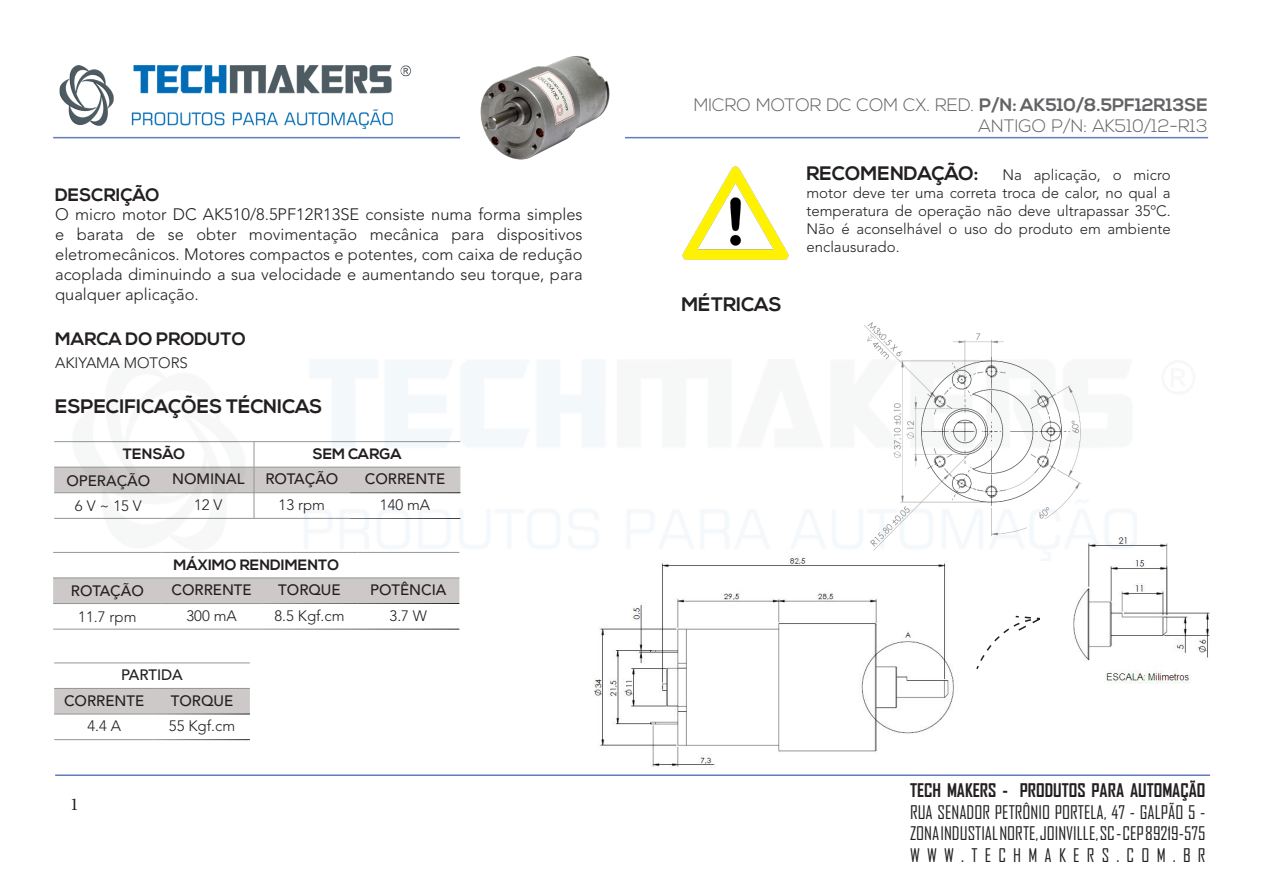
<style>
.page{position:relative;width:1263px;height:893px;background:#fff}
.page>*{position:absolute;margin:0;border:0;box-sizing:border-box;transform-origin:0 0}
.t1{font:700 19.5px "Nexa";color:#231f20}
.t2{font:18px/21.6px "Agency FB";color:#231f20}
.t3{font:300 18px "Nexa";color:#636366}
.t4{font:700 18px "Agency FB";color:#231f20}
.t5{font:700 18px "Nexa";color:#231f20}
.t6{font:18px "Agency FB";letter-spacing:.4em;color:#231f20}
.t7{font:18px "Minion Pro";color:#231f20}
.t8{font:300 16.5px/19.8px "Avenir LT Std";color:#231f20;text-align:justify}
.t9{font:300 15px/18px "Avenir LT Std";color:#231f20;text-align:justify}
.t10{font:500 15px "Avenir LT Std";color:#231f20}
.t11{font:700 15px "Nexa";color:#231f20}
.s1{font-weight:700}
.s2{font-family:"Nexa";font-weight:700;font-size:19.5px}
</style>
<div class="page">
<hr style="left:53px;top:137px;width:1155px;height:1px;background:#647bbd">
<img style="left:59px;top:66px;width:353px;height:63px">
<hr style="left:55px;top:774px;width:1155px;height:2px;background:#647bbd">
<hr style="left:54px;top:441px;width:109px;height:1px;background:#939598">
<hr style="left:54px;top:518px;width:109px;height:1px;background:#939598">
<div style="left:53px;top:579px;width:406px;height:24px;background:#cdc9c8"></div>
<hr style="left:53px;top:552px;width:109px;height:1px;background:#939598">
<hr style="left:53px;top:578px;width:109px;height:1px;background:#939598">
<hr style="left:162px;top:578px;width:100px;height:1px;background:#939598">
<hr style="left:262px;top:578px;width:95px;height:1px;background:#939598">
<hr style="left:357px;top:578px;width:102px;height:1px;background:#939598">
<hr style="left:53px;top:603px;width:109px;height:1px;background:#939598">
<hr style="left:162px;top:603px;width:100px;height:1px;background:#939598">
<hr style="left:53px;top:629px;width:109px;height:1px;background:#939598">
<hr style="left:162px;top:629px;width:100px;height:1px;background:#939598">
<div style="left:54px;top:689px;width:196px;height:25px;background:#cdc9c8"></div>
<hr style="left:54px;top:663px;width:100px;height:1px;background:#939598">
<hr style="left:154px;top:663px;width:96px;height:1px;background:#939598">
<hr style="left:54px;top:688px;width:100px;height:1px;background:#939598">
<hr style="left:154px;top:688px;width:96px;height:1px;background:#939598">
<hr style="left:54px;top:714px;width:100px;height:1px;background:#939598">
<hr style="left:54px;top:739px;width:100px;height:1px;background:#939598">
<img style="left:594px;top:561px;width:360px;height:206px">
<img style="left:864px;top:322px;width:140px;height:38px">
<img style="left:1073px;top:561px;width:137px;height:123px">
<img style="left:682px;top:166px;width:106px;height:94px">
<svg style="left:976px;top:615px;width:64px;height:54px"></svg>
<img style="left:55px;top:360px;width:1113px;height:201px">
<img style="left:460px;top:55px;width:165px;height:105px">
<p class="t5" style="left:55px;top:184px;width:106px">DESCRIÇÃO</p>
<p class="t8" style="left:55px;top:205px;width:529px">O micro motor DC AK510/8.5PF12R13SE consiste numa forma simples e barata de se obter movimentação mecânica para dispositivos eletromecânicos. Motores compactos e potentes, com caixa de redução acoplada diminuindo a sua velocidade e aumentando seu torque, para qualquer aplicação.</p>
<p class="t5" style="left:55px;top:328px;width:192px">MARCA DO PRODUTO</p>
<p class="t9" style="left:55px;top:354px;width:134px">AKIYAMA MOTORS</p>
<p class="t1" style="left:55px;top:395px;width:269px">ESPECIFICAÇÕES TÉCNICAS</p>
<p class="t11" style="left:123px;top:445px;width:64px">TENSÃO</p>
<p class="t11" style="left:313px;top:445px;width:90px">SEM CARGA</p>
<p class="t10" style="left:66px;top:472px;width:85px">OPERAÇÃO</p>
<p class="t10" style="left:172px;top:471px;width:74px">NOMINAL</p>
<p class="t10" style="left:265px;top:471px;width:75px">ROTAÇÃO</p>
<p class="t10" style="left:365px;top:471px;width:82px">CORRENTE</p>
<p class="t9" style="left:75px;top:497px;width:68px">6 V ~ 15 V</p>
<p class="t9" style="left:194px;top:496px;width:30px">12 V</p>
<p class="t9" style="left:279px;top:496px;width:48px">13 rpm</p>
<p class="t9" style="left:380px;top:496px;width:52px">140 mA</p>
<p class="t11" style="left:173px;top:556px;width:167px">MÁXIMO RENDIMENTO</p>
<p class="t10" style="left:71px;top:582px;width:75px">ROTAÇÃO</p>
<p class="t10" style="left:171px;top:581px;width:82px">CORRENTE</p>
<p class="t10" style="left:278px;top:581px;width:64px">TORQUE</p>
<p class="t10" style="left:370px;top:581px;width:78px">POTÊNCIA</p>
<p class="t9" style="left:78px;top:608px;width:60px">11.7 rpm</p>
<p class="t9" style="left:186px;top:607px;width:52px">300 mA</p>
<p class="t9" style="left:274px;top:607px;width:72px">8.5 Kgf.cm</p>
<p class="t9" style="left:390px;top:607px;width:39px">3.7 W</p>
<p class="t10" style="left:121px;top:666px;width:63px">PARTIDA</p>
<p class="t10" style="left:64px;top:692px;width:82px">CORRENTE</p>
<p class="t10" style="left:171px;top:692px;width:64px">TORQUE</p>
<p class="t9" style="left:87px;top:717px;width:35px">4.4 A</p>
<p class="t9" style="left:169px;top:717px;width:68px">55 Kgf.cm</p>
<p class="t7" style="left:70px;top:793px;width:10px">1</p>
<p class="t3" style="left:694px;top:94px;width:515px">MICRO MOTOR DC COM CX. RED. <span class="s1">P/N: AK510/8.5PF12R13SE</span></p>
<p class="t3" style="left:978px;top:116px;width:231px">ANTIGO P/N: AK510/12-R13</p>
<p class="t1" style="left:681px;top:293px;width:102px">MÉTRICAS</p>
<p class="t9" style="left:806px;top:166px;width:366px"><span class="s2">RECOMENDAÇÃO:</span> Na aplicação, o micro motor deve ter uma correta troca de calor, no qual a temperatura de operação não deve ultrapassar 35ºC.<br>Não é aconselhável o uso do produto em ambiente enclausurado.</p>
<p class="t4" style="left:910px;top:779px;width:297px">TECH MAKERS - PRODUTOS PARA AUTOMAÇÃO</p>
<p class="t2" style="left:910px;top:801px;width:297px">RUA SENADOR PETRÔNIO PORTELA, 47 - GALPÃO 5 -<br>ZONA INDUSTIAL NORTE, JOINVILLE, SC - CEP 89219-575</p>
<p class="t6" style="left:910px;top:844px;width:297px">WWW.TECHMAKERS.COM.BR</p>
</div>
